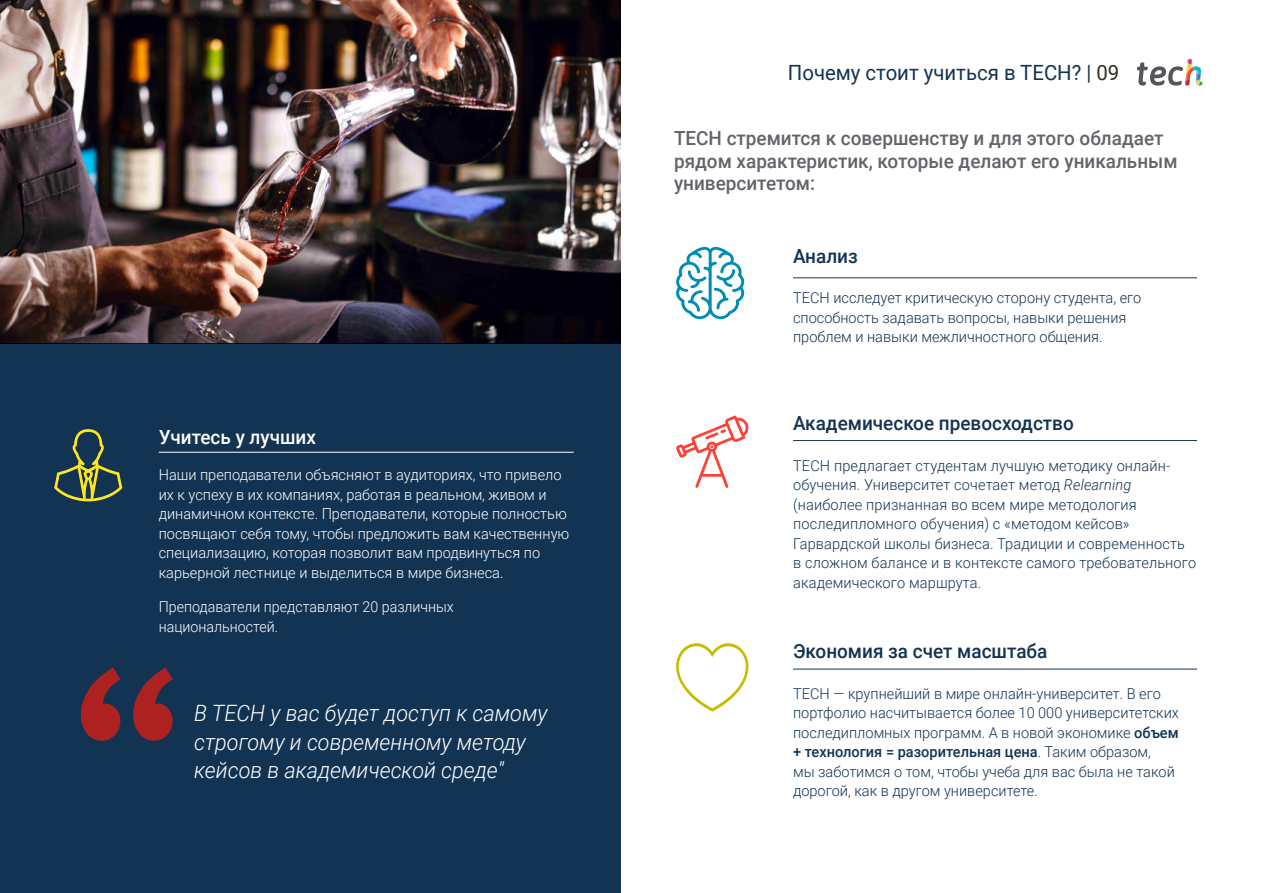
<style>
.page{position:relative;width:1263px;height:893px;background:#fff}
.page>*{position:absolute;margin:0;border:0;box-sizing:border-box;transform-origin:0 0}
.t1{font:italic 300 22.5px/28.5px "Roboto";color:#fff;scale:.96 1}
.t2{font:21px "Roboto";color:#123352}
.t3{font:500 19.5px/22.5px "Roboto";color:#61646a}
.t4{font:500 19.5px "Roboto";color:#123352}
.t5{font:500 19.5px "Roboto";color:#fff}
.t6{font:300 15px/19.5px "Roboto";color:#123352}
.t7{font:300 15px/19.5px "Roboto";color:#fff}
.t8{font:300 15px/19.5px "Roboto";color:#fff;scale:.95 1}
.s1{color:#312e20}
.s2{font-style:italic}
.s3{font-weight:500}
</style>
<div class="page">
<img style="left:0;top:0;width:621px;height:344px">
<div style="left:0;top:344px;width:621px;height:549px;background:#123352"></div>
<hr style="left:793px;top:440px;width:404px;height:1px;background:#123352">
<hr style="left:793px;top:669px;width:404px;height:1px;background:#123352">
<hr style="left:793px;top:277px;width:404px;height:1px;background:#123352">
<hr style="left:159px;top:452px;width:415px;height:1px;background:#fff">
<svg style="left:676px;top:247px;width:68px;height:72px"></svg>
<svg style="left:54px;top:429px;width:68px;height:72px"></svg>
<svg style="left:676px;top:416px;width:73px;height:72px"></svg>
<svg style="left:676px;top:643px;width:72px;height:68px"></svg>
<svg style="left:81px;top:667px;width:92px;height:74px"></svg>
<svg style="left:1137px;top:59px;width:65px;height:27px"></svg>
<h3 class="t5" style="left:159px;top:423px;width:159px">Учитесь у лучших</h3>
<p class="t7" style="left:159px;top:465px;width:412px">Наши преподаватели объясняют в аудиториях, что привело их к успеху в их компаниях, работая в реальном, живом и динамичном контексте. Преподаватели, которые полностью посвящают себя тому, чтобы предложить вам качественную специализацию, которая позволит вам продвинуться по карьерной лестнице и выделиться в мире бизнеса.</p>
<p class="t8" style="left:159px;top:597px;width:312px">Преподаватели представляют 20 различных национальностей.</p>
<h1 class="t1" style="left:194px;top:698px;width:370px">В TECH у вас будет доступ к самому строгому и современному методу кейсов в академической среде"</h1>
<h2 class="t2" style="left:788px;top:57px;width:333px">Почему стоит учиться в TECH? | <span class="s1">09</span></h2>
<h3 class="t3" style="left:674px;top:126px;width:505px">TECH стремится к совершенству и для этого обладает рядом характеристик, которые делают его уникальным университетом:</h3>
<h3 class="t4" style="left:793px;top:242px;width:66px">Анализ</h3>
<p class="t6" style="left:793px;top:288px;width:350px">TECH исследует критическую сторону студента, его способность задавать вопросы, навыки решения проблем и навыки межличностного общения.</p>
<h3 class="t4" style="left:793px;top:410px;width:282px">Академическое превосходство</h3>
<p class="t6" style="left:793px;top:455px;width:405px">TECH предлагает студентам лучшую методику онлайн&shy;обучения. Университет сочетает метод <span class="s2">Relearning </span>(наиболее признанная во всем мире методология последипломного обучения) с «методом кейсов» Гарвардской школы бизнеса. Традиции и современность в сложном балансе и в контексте самого требовательного академического маршрута.</p>
<h3 class="t4" style="left:793px;top:637px;width:256px">Экономия за счет масштаба</h3>
<p class="t6" style="left:793px;top:683px;width:387px">TECH — крупнейший в мире онлайн-университет. В его портфолио насчитывается более 10 000 университетских последипломных программ. А в новой экономике <span class="s3">объем + технология = разорительная цена</span>. Таким образом,<br>мы заботимся о том, чтобы учеба для вас была не такой дорогой, как в другом университете.</p>
</div>
